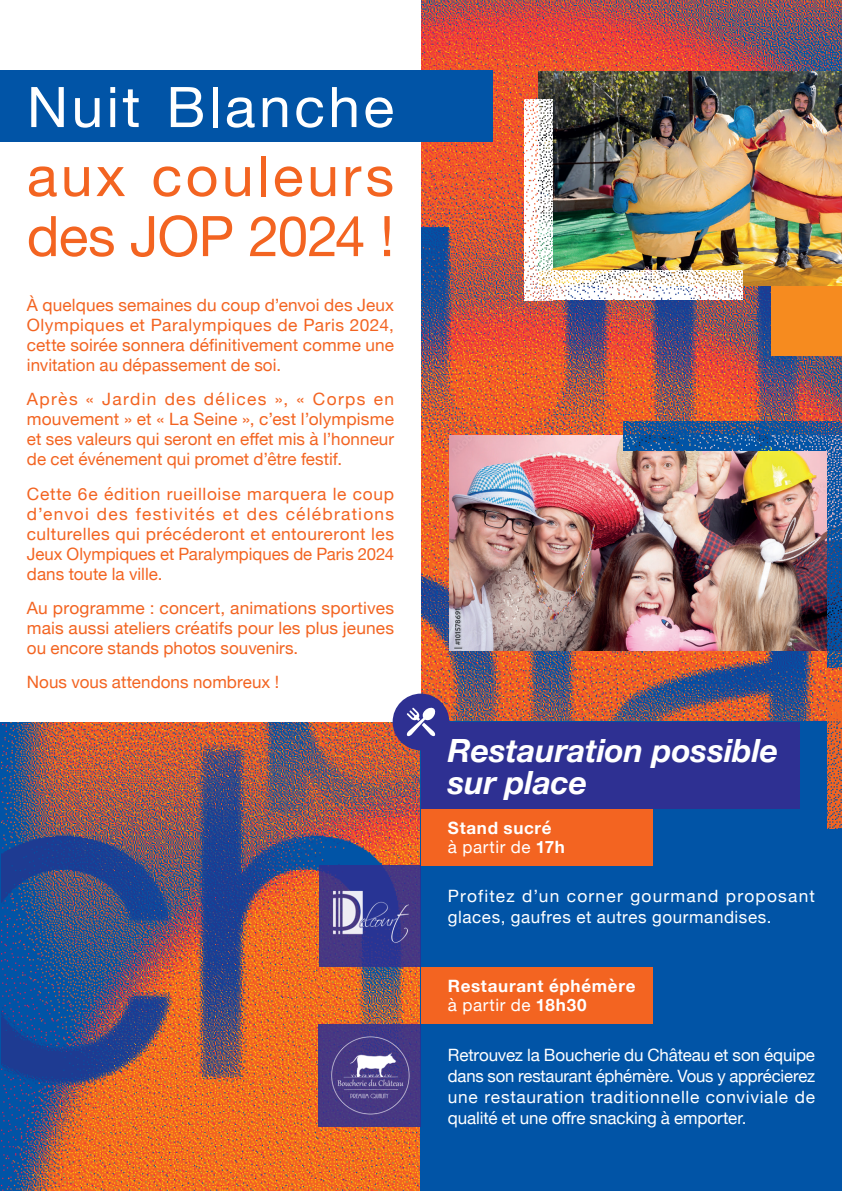
<style>
.page{position:relative;width:842px;height:1191px;background:#fff}
.page>*{position:absolute;margin:0;border:0;box-sizing:border-box;transform-origin:0 0}
.t1{font:56px/60px "Helvetica Neue";letter-spacing:.055em;color:#f36421}
.t2{font:56px "Helvetica Neue";letter-spacing:.06em;color:#fff}
.t3{font:italic 700 32px/32px "Helvetica Neue";letter-spacing:-.005em;color:#fff}
.t4{font:17px/20px "Helvetica Neue";letter-spacing:.005em;color:#f36421;text-align:justify}
.t5{font:17px/21px "Helvetica Neue";letter-spacing:.035em;color:#fff}
.t6{font:700 17px/19px "Helvetica Neue";letter-spacing:.04em;color:#fff}
.s1{font-weight:400}
</style>
<div class="page">
<img style="left:2px;top:0;width:840px;height:1191px">
<div style="left:771px;top:285px;width:71px;height:71px;background:#f68b1f"></div>
<div style="left:0;top:0;width:421px;height:722px;background:#fff"></div>
<div style="left:421px;top:722px;width:421px;height:469px;background:#0154a6"></div>
<svg style="left:319px;top:865px;width:102px;height:102px;background:#3c3688"></svg>
<div style="left:318px;top:1024px;width:103px;height:103px;background:#483782"></div>
<div style="left:0;top:71px;width:421px;height:71px;background:#0154a6"></div>
<div style="left:421px;top:71px;width:71px;height:71px;background:#0154a6"></div>
<div style="left:421px;top:809px;width:232px;height:56px;background:#f36421"></div>
<div style="left:421px;top:967px;width:232px;height:57px;background:#f36421"></div>
<img style="left:329px;top:1036px;width:83px;height:78px">
<img style="left:332px;top:890px;width:76px;height:52px">
<div style="left:421px;top:722px;width:378px;height:87px;background:#2e3092"></div>
<img style="left:841px;top:668px;width:1px;height:34px">
<img style="left:539px;top:72px;width:303px;height:213px">
<img style="left:449px;top:436px;width:379px;height:214px">
<img style="left:524px;top:100px;width:29px;height:200px">
<img style="left:828px;top:422px;width:14px;height:246px">
<img style="left:553px;top:271px;width:190px;height:28px">
<img style="left:624px;top:422px;width:204px;height:28px">
<div style="left:393px;top:693px;width:56px;height:57px;background:#2e3092;border-radius:50%"></div>
<svg style="left:406px;top:707px;width:30px;height:29px"></svg>
<img style="left:828px;top:702px;width:14px;height:126px">
<h1 class="t2" style="left:27px;top:67px;width:369px">Nuit Blanche</h1>
<h1 class="t1" style="left:27px;top:149px;width:369px">aux couleurs des JOP 2024 !</h1>
<p class="t4" style="left:27px;top:296px;width:369px">À quelques semaines du coup d’envoi des Jeux Olympiques et Paralympiques de Paris 2024, cette soirée sonnera définitivement comme une invitation au dépassement de soi.</p>
<p class="t4" style="left:27px;top:390px;width:369px">Après « Jardin des délices », « Corps en mouvement » et « La Seine », c’est l’olympisme et ses valeurs qui seront en effet mis à l’honneur de cet événement qui promet d’être festif.</p>
<p class="t4" style="left:27px;top:484px;width:369px">Cette 6e édition rueilloise marquera le coup d’envoi des festivités et des célébrations culturelles qui précéderont et entoureront les Jeux Olympiques et Paralympiques de Paris 2024 dans toute la ville.</p>
<p class="t4" style="left:27px;top:598px;width:369px">Au programme : concert, animations sportives mais aussi ateliers créatifs pour les plus jeunes ou encore stands photos souvenirs.</p>
<p class="t4" style="left:27px;top:673px;width:254px">Nous vous attendons nombreux !</p>
<h2 class="t3" style="left:448px;top:735px;width:332px">Restauration possible sur place</h2>
<p class="t6" style="left:448px;top:818px;width:119px">Stand sucré <span class="s1">à partir de</span> 17h</p>
<p class="t5" style="left:448px;top:886px;width:369px">Profitez d’un corner gourmand proposant glaces, gaufres et autres gourmandises.</p>
<p class="t6" style="left:448px;top:977px;width:189px">Restaurant éphémère <span class="s1">à partir de</span> 18h30</p>
<p class="t5" style="left:448px;top:1045px;width:369px;text-align:justify">Retrouvez la Boucherie du Château et son équipe dans son restaurant éphémère. Vous y apprécierez une restauration traditionnelle conviviale de qualité et une offre snacking à emporter.</p>
</div>
